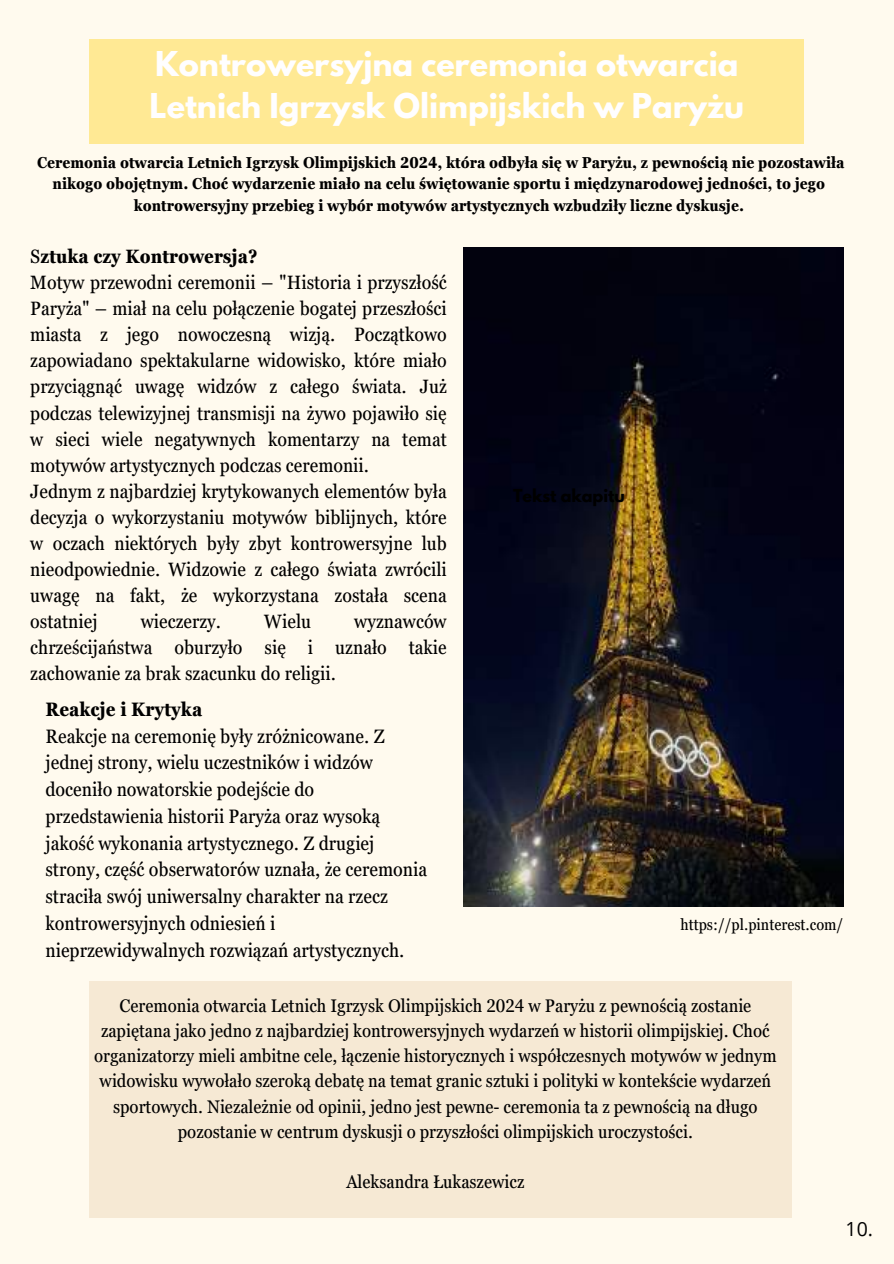
<style>
.page{position:relative;width:894px;height:1264px;background:#fff}
.page>*{position:absolute;margin:0;border:0;box-sizing:border-box;transform-origin:0 0}
.t1{font:700 30.3px/41.7px "League Spartan";color:#fffeff}
.t2{font:19.5px "Open Sans";color:#000}
.t3{font:condensed 19.35px/26.1px "Georgia Pro";color:#000}
.t4{font:700 condensed 19.35px "Georgia Pro";color:#000}
.t5{font:condensed 18.3px/25px "Georgia Pro";color:#000;text-align:center}
.t6{font:700 condensed 15.9px/21.3px "Georgia Pro";color:#000;text-align:center}
.t7{font:condensed 15.9px "Georgia Pro";color:#000}
.t8{font:700 15.9px "League Spartan";color:#000}
.s1{font-weight:700}
</style>
<div class="page">
<div style="left:0;top:0;width:893px;height:1263px;background:#fffaee"></div>
<div style="left:89px;top:40px;width:715px;height:104px;background:#ffe994"></div>
<div style="left:89px;top:981px;width:702px;height:236px;background:#f6e9d4"></div>
<img style="left:463px;top:247px;width:380px;height:659px">
<h1 class="t1" style="left:149px;top:47px;width:595px">Kontrowersyjna ceremonia otwarcia<br>Letnich Igrzysk Olimpijskich w Paryżu</h1>
<p class="t6" style="left:37px;top:152px;width:808px">Ceremonia otwarcia Letnich Igrzysk Olimpijskich 2024, która odbyła się w Paryżu, z pewnością nie pozostawiła nikogo obojętnym. Choć wydarzenie miało na celu świętowanie sportu i międzynarodowej jedności, to jego kontrowersyjny przebieg i wybór motywów artystycznych wzbudziły liczne dyskusje.</p>
<p class="t3" style="left:30px;top:243px;width:418px">S<span class="s1">ztuka czy Kontrowersja?<br></span>Motyw przewodni ceremonii – "Historia i przyszłość Paryża" – miał na celu połączenie bogatej przeszłości miasta z jego nowoczesną wizją. Początkowo zapowiadano spektakularne widowisko, które miało przyciągnąć uwagę widzów z całego świata. Już podczas telewizyjnej transmisji na żywo pojawiło się w sieci wiele negatywnych komentarzy na temat motywów artystycznych podczas ceremonii.<br>Jednym z najbardziej krytykowanych elementów była decyzja o wykorzystaniu motywów biblijnych, które w oczach niektórych były zbyt kontrowersyjne lub nieodpowiednie. Widzowie z całego świata zwrócili uwagę na fakt, że wykorzystana została scena ostatniej</p>
<p class="t8" style="left:513px;top:488px;width:113px">Tekst akapitu</p>
<p class="t3" style="left:141px;top:608px;width:82px">wieczerzy.</p>
<p class="t3" style="left:264px;top:608px;width:48px">Wielu</p>
<p class="t3" style="left:30px;top:608px;width:418px;text-align:justify;text-indent:324px">wyznawców chrześcijaństwa oburzyło się i uznało takie zachowanie za brak szacunku do religii.</p>
<p class="t4" style="left:45px;top:698px;width:158px">Reakcje i Krytyka</p>
<p class="t3" style="left:45px;top:722px;width:383px;line-height:26.7px">Reakcje na ceremonię były zróżnicowane. Z jednej strony, wielu uczestników i widzów doceniło nowatorskie podejście do przedstawienia historii Paryża oraz wysoką jakość wykonania artystycznego. Z drugiej strony, część obserwatorów uznała, że ceremonia straciła swój uniwersalny charakter na rzecz kontrowersyjnych odniesień i nieprzewidywalnych rozwiązań artystycznych.</p>
<p class="t5" style="left:94px;top:993px;width:684px">Ceremonia otwarcia Letnich Igrzysk Olimpijskich 2024 w Paryżu z pewnością zostanie zapiętana jako jedno z najbardziej kontrowersyjnych wydarzeń w historii olimpijskiej. Choć organizatorzy mieli ambitne cele, łączenie historycznych i współczesnych motywów w jednym widowisku wywołało szeroką debatę na temat granic sztuki i polityki w kontekście wydarzeń sportowych. Niezależnie od opinii, jedno jest pewne- ceremonia ta z pewnością na długo pozostanie w centrum dyskusji o przyszłości olimpijskich uroczystości.</p>
<p class="t5" style="left:346px;top:1168px;width:179px">Aleksandra Łukaszewicz</p>
<p class="t7" style="left:680px;top:915px;width:164px">https://pl.pinterest.com/</p>
<p class="t2" style="left:845px;top:1215px;width:29px">10.</p>
</div>
